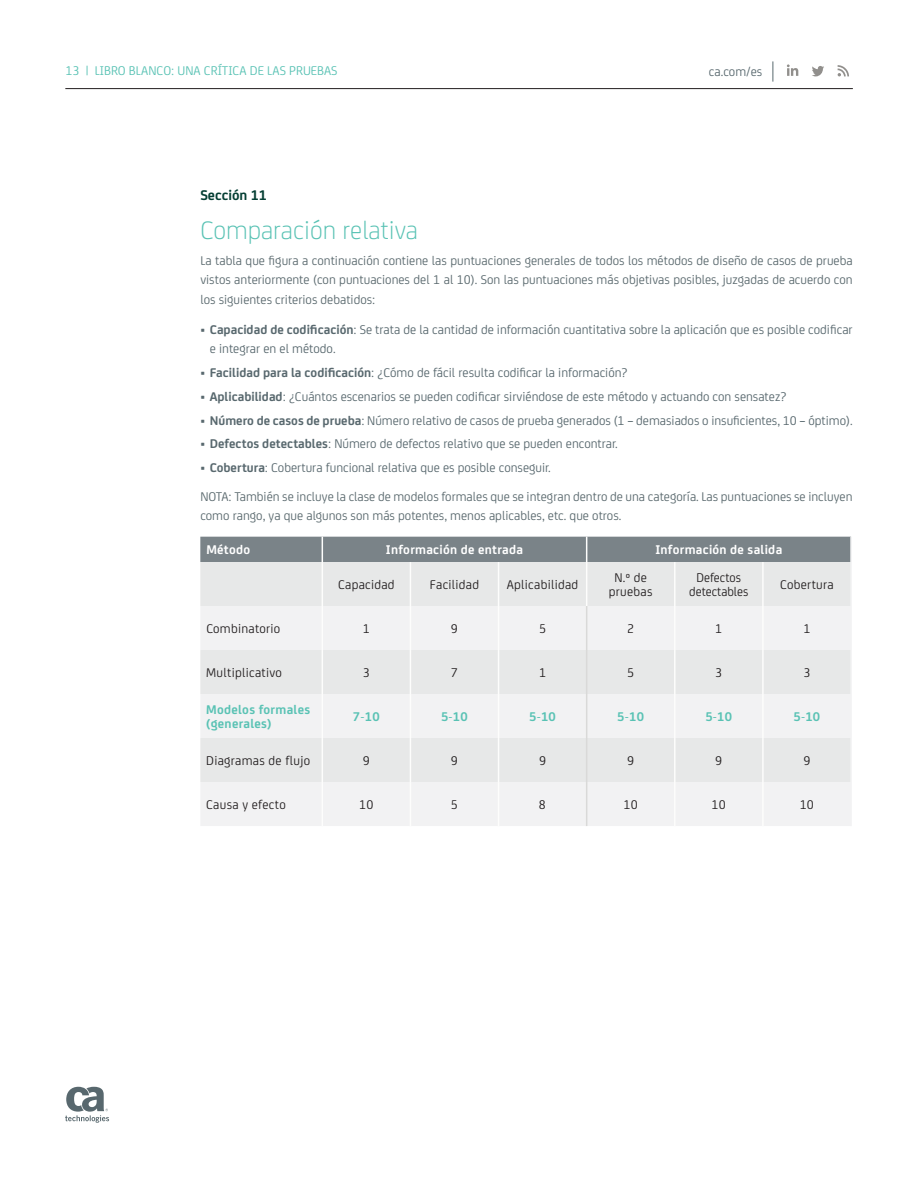
<style>
.page{position:relative;width:918px;height:1188px;background:#fff}
.page>*{position:absolute;margin:0;border:0;box-sizing:border-box;transform-origin:0 0}
.t1{font:300 27px "CA Sans";color:#59c2b4}
.t2{font:700 15px "CA Sans";color:#053f34}
.t3{font:13.5px/19.5px "CA Sans";color:#58686e}
.t4{font:13.5px/19.5px "CA Sans";color:#5a696e;text-align:justify}
.t5{font:13.5px/13.5px "CA Sans";letter-spacing:.02em;color:#231f20;text-align:center}
.t6{font:700 13.5px/13.5px "CA Sans";letter-spacing:.02em;color:#59c2b4}
.t7{font:700 13.5px "CA Sans";letter-spacing:.02em;color:#fff}
.t8{font:13.5px "CA Sans";color:#59c2b4}
.s1{font-weight:700}
.s2{color:#5a696e}
</style>
<div class="page">
<hr style="left:65px;top:88px;width:788px;height:1px;background:#231f20">
<svg style="left:65px;top:1087px;width:44px;height:36px"></svg>
<svg style="left:773px;top:61px;width:1px;height:21px"></svg>
<svg style="left:787px;top:64px;width:11px;height:12px"></svg>
<svg style="left:838px;top:65px;width:11px;height:11px"></svg>
<svg style="left:812px;top:66px;width:12px;height:10px"></svg>
<div style="left:200px;top:562px;width:650px;height:44px;background:#e7e8e8"></div>
<svg style="left:200px;top:606px;width:650px;height:220px;fill:#f2f2f3"></svg>
<div style="left:200px;top:537px;width:650px;height:25px;background:#7a8388"></div>
<hr style="left:322px;top:562px;width:1px;height:44px;background:#fdfdfc">
<hr style="left:410px;top:562px;width:1px;height:44px;background:#fdfdfc">
<hr style="left:498px;top:562px;width:1px;height:44px;background:#fdfdfc">
<hr style="left:586px;top:562px;width:1px;height:44px;background:#fdfdfc">
<hr style="left:674px;top:562px;width:2px;height:44px;background:#fdfdfc">
<hr style="left:762px;top:562px;width:2px;height:44px;background:#fdfdfc">
<hr style="left:322px;top:606px;width:1px;height:44px;background:#fdfdfc">
<hr style="left:410px;top:606px;width:1px;height:44px;background:#fdfdfc">
<hr style="left:498px;top:606px;width:1px;height:44px;background:#fdfdfc">
<hr style="left:674px;top:606px;width:2px;height:44px;background:#fdfdfc">
<hr style="left:762px;top:606px;width:2px;height:44px;background:#fdfdfc">
<hr style="left:322px;top:650px;width:1px;height:44px;background:#fdfdfc">
<hr style="left:410px;top:650px;width:1px;height:44px;background:#fdfdfc">
<hr style="left:498px;top:650px;width:1px;height:44px;background:#fdfdfc">
<hr style="left:674px;top:650px;width:2px;height:44px;background:#fdfdfc">
<hr style="left:762px;top:650px;width:2px;height:44px;background:#fdfdfc">
<hr style="left:322px;top:694px;width:1px;height:44px;background:#fdfdfc">
<hr style="left:410px;top:694px;width:1px;height:44px;background:#fdfdfc">
<hr style="left:498px;top:694px;width:1px;height:44px;background:#fdfdfc">
<hr style="left:674px;top:694px;width:2px;height:44px;background:#fdfdfc">
<hr style="left:762px;top:694px;width:2px;height:44px;background:#fdfdfc">
<hr style="left:322px;top:738px;width:1px;height:44px;background:#fdfdfc">
<hr style="left:410px;top:738px;width:1px;height:44px;background:#fdfdfc">
<hr style="left:498px;top:738px;width:1px;height:44px;background:#fdfdfc">
<hr style="left:674px;top:738px;width:2px;height:44px;background:#fdfdfc">
<hr style="left:762px;top:738px;width:2px;height:44px;background:#fdfdfc">
<hr style="left:322px;top:782px;width:1px;height:44px;background:#fdfdfc">
<hr style="left:410px;top:782px;width:1px;height:44px;background:#fdfdfc">
<hr style="left:498px;top:782px;width:1px;height:44px;background:#fdfdfc">
<hr style="left:674px;top:782px;width:2px;height:44px;background:#fdfdfc">
<hr style="left:762px;top:782px;width:2px;height:44px;background:#fdfdfc">
<hr style="left:850px;top:537px;width:2px;height:25px;background:#f2f2f3">
<hr style="left:850px;top:562px;width:2px;height:44px;background:#f2f2f3">
<hr style="left:850px;top:606px;width:2px;height:44px;background:#f2f2f3">
<hr style="left:850px;top:650px;width:2px;height:44px;background:#f2f2f3">
<hr style="left:850px;top:694px;width:2px;height:44px;background:#f2f2f3">
<hr style="left:850px;top:738px;width:2px;height:44px;background:#f2f2f3">
<hr style="left:850px;top:782px;width:2px;height:44px;background:#f2f2f3">
<hr style="left:586px;top:606px;width:1px;height:44px;background:#d9d9d8">
<hr style="left:586px;top:650px;width:1px;height:44px;background:#d9d9d8">
<hr style="left:586px;top:694px;width:1px;height:44px;background:#d9d9d8">
<hr style="left:586px;top:738px;width:1px;height:44px;background:#d9d9d8">
<hr style="left:586px;top:782px;width:1px;height:44px;background:#d9d9d8">
<p class="t8" style="left:65px;top:61px;width:273px">13 | Libro blanco: Una crítica de las pruebas</p>
<p class="t3" style="left:709px;top:61px;width:55px">ca.com/es</p>
<p class="t2" style="left:200px;top:184px;width:68px">Sección 11</p>
<h1 class="t1" style="left:200px;top:211px;width:219px">Comparación relativa</h1>
<p class="t4" style="left:200px;top:250px;width:654px">La tabla que figura a continuación contiene las puntuaciones generales de todos los métodos de diseño de casos de prueba vistos anteriormente (con puntuaciones del 1 al 10). Son las puntuaciones más objetivas posibles, juzgadas de acuerdo con los siguientes criterios debatidos:</p>
<p class="t3" style="left:210px;top:319px;width:644px;text-indent:-9px"><span class="s1">• Capacidad de codificación</span>: Se trata de la cantidad de información cuantitativa sobre la aplicación que es posible codificar e integrar en el método.</p>
<p class="t3" style="left:200px;top:362px;width:429px"><span class="s1">• Facilidad para la codificación</span>: ¿Cómo de fácil resulta codificar la información?</p>
<p class="t3" style="left:200px;top:386px;width:588px"><span class="s1">• Aplicabilidad</span>: ¿Cuántos escenarios se pueden codificar sirviéndose de este método y actuando con sensatez?</p>
<p class="t3" style="left:200px;top:410px;width:654px"><span class="s1">• Número de casos de prueba</span>: Número relativo de casos de prueba generados (1 – demasiados o insuficientes, 10 – óptimo).</p>
<p class="t3" style="left:200px;top:433px;width:419px"><span class="s1">• Defectos detectables</span>: Número de defectos relativo que se pueden encontrar.</p>
<p class="t3" style="left:200px;top:453px;width:352px;line-height:28.3px"><span class="s1">• Cobertura</span>: Cobertura funcional relativa que es posible conseguir.<br><span class="s2">NOTA</span></p>
<p class="t4" style="left:200px;top:486px;width:654px;text-indent:28px">: También se incluye la clase de modelos formales que se integran dentro de una categoría. Las puntuaciones se incluyen como rango, ya que algunos son más potentes, menos aplicables, etc. que otros.</p>
<p class="t7" style="left:206px;top:540px;width:45px">Método</p>
<p class="t7" style="left:386px;top:540px;width:139px">Información de entrada</p>
<p class="t7" style="left:655px;top:540px;width:128px">Información de salida</p>
<p class="t5" style="left:338px;top:577px;width:58px">Capacidad</p>
<p class="t5" style="left:430px;top:577px;width:51px">Facilidad</p>
<p class="t5" style="left:507px;top:577px;width:73px">Aplicabilidad</p>
<p class="t5" style="left:609px;top:570px;width:45px">N.º de pruebas</p>
<p class="t5" style="left:689px;top:570px;width:61px">Defectos detectables</p>
<p class="t5" style="left:780px;top:577px;width:55px">Cobertura</p>
<p class="t5" style="left:206px;top:621px;width:76px">Combinatorio</p>
<p class="t5" style="left:363px;top:621px;width:9px">1</p>
<p class="t5" style="left:451px;top:621px;width:9px">9</p>
<p class="t5" style="left:539px;top:621px;width:9px">5</p>
<p class="t5" style="left:627px;top:621px;width:9px">2</p>
<p class="t5" style="left:715px;top:621px;width:9px">1</p>
<p class="t5" style="left:803px;top:621px;width:9px">1</p>
<p class="t5" style="left:206px;top:665px;width:77px">Multiplicativo</p>
<p class="t5" style="left:363px;top:665px;width:9px">3</p>
<p class="t5" style="left:451px;top:665px;width:9px">7</p>
<p class="t5" style="left:539px;top:665px;width:9px">1</p>
<p class="t5" style="left:627px;top:665px;width:9px">5</p>
<p class="t5" style="left:715px;top:665px;width:9px">3</p>
<p class="t5" style="left:803px;top:665px;width:9px">3</p>
<p class="t6" style="left:206px;top:702px;width:105px">Modelos formales (generales)</p>
<p class="t6" style="left:353px;top:709px;width:28px">7-10</p>
<p class="t6" style="left:441px;top:709px;width:28px">5-10</p>
<p class="t6" style="left:529px;top:709px;width:28px">5-10</p>
<p class="t6" style="left:617px;top:709px;width:28px">5-10</p>
<p class="t6" style="left:705px;top:709px;width:28px">5-10</p>
<p class="t6" style="left:794px;top:709px;width:28px">5-10</p>
<p class="t5" style="left:206px;top:753px;width:105px">Diagramas de flujo</p>
<p class="t5" style="left:363px;top:753px;width:9px">9</p>
<p class="t5" style="left:451px;top:753px;width:9px">9</p>
<p class="t5" style="left:539px;top:753px;width:9px">9</p>
<p class="t5" style="left:627px;top:753px;width:9px">9</p>
<p class="t5" style="left:715px;top:753px;width:9px">9</p>
<p class="t5" style="left:803px;top:753px;width:9px">9</p>
<p class="t5" style="left:206px;top:797px;width:81px">Causa y efecto</p>
<p class="t5" style="left:359px;top:797px;width:16px">10</p>
<p class="t5" style="left:451px;top:797px;width:9px">5</p>
<p class="t5" style="left:539px;top:797px;width:9px">8</p>
<p class="t5" style="left:623px;top:797px;width:16px">10</p>
<p class="t5" style="left:712px;top:797px;width:16px">10</p>
<p class="t5" style="left:800px;top:797px;width:16px">10</p>
</div>
